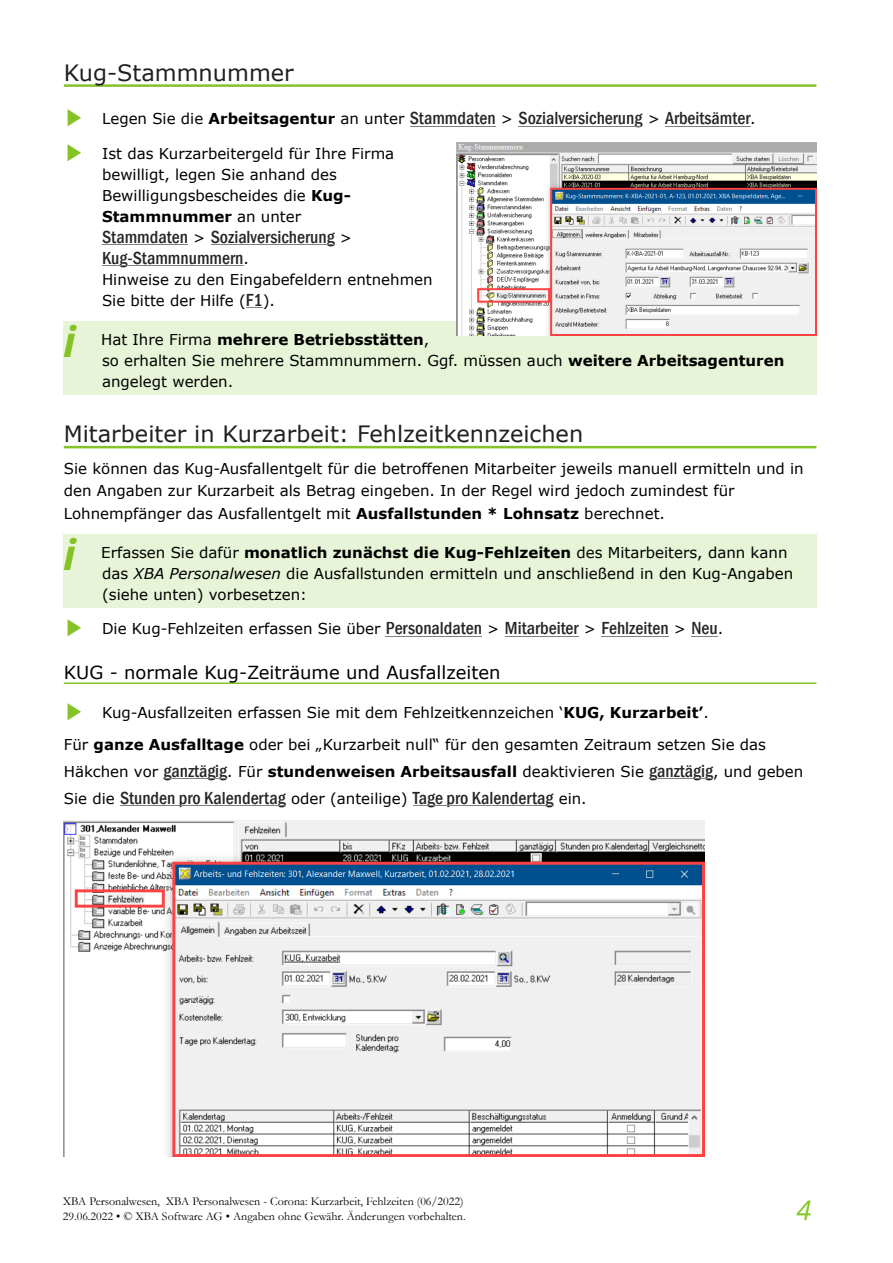
<style>
.page{position:relative;width:893px;height:1263px;background:#fff}
.page>*{position:absolute;margin:0;border:0;box-sizing:border-box;transform-origin:0 0}
.t1{font:italic 700 42.6px "Open Sans";color:#84c325}
.t2{font:italic 27px "Open Sans";color:#84c325}
.t3{font:22.5px "Verdana";color:#231f20}
.t4{font:500 condensed 18px/21px "Franklin Gothic";color:#262626}
.t5{font:18px "Verdana";color:#000}
.t6{font:15px/21px "Verdana";color:#000}
.t7{font:12px/15px "Garamond";color:#000}
.s1{font-family:"Malgun Gothic";font-weight:400;font-stretch:normal;font-size:21px;color:#84c325}
.s2{font-family:"Verdana";font-weight:400;font-stretch:normal;font-size:15px;color:#000}
.s3{font-family:"Verdana";font-weight:700;font-stretch:normal;font-size:15px;color:#000}
.s4{font-family:"Malgun Gothic";font-size:21px;color:#84c325}
.s5{font-weight:700}
.s6{font-family:"Franklin Gothic";font-weight:500;font-stretch:condensed;font-size:18px;color:#262626}
.s7{font-style:italic}
</style>
<div class="page">
<hr style="left:64px;top:84px;width:752px;height:3px;background:#84c325">
<div style="left:63px;top:321px;width:753px;height:73px;background:#e8f4d7"></div>
<hr style="left:64px;top:446px;width:752px;height:2px;background:#84c325">
<div style="left:63px;top:534px;width:753px;height:73px;background:#e8f4d7"></div>
<hr style="left:64px;top:682px;width:752px;height:2px;background:#84c325">
<hr style="left:410px;top:126px;width:86px;height:1px;background:#808080">
<hr style="left:518px;top:126px;width:124px;height:1px;background:#808080">
<hr style="left:665px;top:126px;width:85px;height:1px;background:#808080">
<hr style="left:102px;top:244px;width:86px;height:1px;background:#808080">
<hr style="left:211px;top:244px;width:124px;height:1px;background:#808080">
<hr style="left:102px;top:265px;width:141px;height:1px;background:#808080">
<svg style="left:246px;top:307px;width:17px;height:1px"></svg>
<hr style="left:386px;top:636px;width:96px;height:1px;background:#808080">
<hr style="left:505px;top:636px;width:73px;height:1px;background:#808080">
<hr style="left:601px;top:636px;width:68px;height:1px;background:#808080">
<svg style="left:691px;top:636px;width:27px;height:1px"></svg>
<hr style="left:163px;top:778px;width:64px;height:1px;background:#808080">
<hr style="left:649px;top:778px;width:64px;height:1px;background:#808080">
<hr style="left:120px;top:805px;width:166px;height:1px;background:#808080">
<hr style="left:413px;top:805px;width:140px;height:1px;background:#808080">
<img style="left:456px;top:142px;width:360px;height:193px">
<img style="left:64px;top:820px;width:641px;height:336px">
<h3 class="t3" style="left:64px;top:64px;width:232px">Kug-Stammnummer</h3>
<p class="t4" style="left:64px;top:109px;width:693px"><span class="s1">▶</span> <span class="s2">Legen Sie die</span> <span class="s3">Arbeitsagentur</span> <span class="s2">an unter</span> Stammdaten <span class="s2">&gt;</span> Sozialversicherung <span class="s2">&gt;</span> Arbeitsämter<span class="s2">.</span></p>
<p class="t6" style="left:102px;top:144px;width:294px;text-indent:-38px"><span class="s4">▶</span> Ist das Kurzarbeitergeld für Ihre Firma bewilligt, legen Sie anhand des<br>Bewilligungsbescheides die <span class="s5">Kug-<br>Stammnummer</span> an unter</p>
<p class="t4" style="left:102px;top:228px;width:252px">Stammdaten <span class="s2">&gt;</span> Sozialversicherung <span class="s2">&gt;<br></span>Kug-Stammnummern<span class="s2">.</span></p>
<p class="t6" style="left:102px;top:270px;width:332px">Hinweise zu den Eingabefeldern entnehmen<br>Sie bitte der Hilfe (<span class="s6">F1</span>).</p>
<h1 class="t1" style="left:63px;top:311px;width:14px">i</h1>
<p class="t6" style="left:101px;top:330px;width:685px">Hat Ihre Firma <span class="s5">mehrere Betriebsstätten</span>,<br>so erhalten Sie mehrere Stammnummern. Ggf. müssen auch <span class="s5">weitere Arbeitsagenturen </span>angelegt werden.</p>
<h3 class="t3" style="left:64px;top:425px;width:521px">Mitarbeiter in Kurzarbeit: Fehlzeitkennzeichen</h3>
<p class="t6" style="left:64px;top:458px;width:741px;line-height:22.5px">Sie können das Kug-Ausfallentgelt für die betroffenen Mitarbeiter jeweils manuell ermitteln und in den Angaben zur Kurzarbeit als Betrag eingeben. In der Regel wird jedoch zumindest für<br>Lohnempfänger das Ausfallentgelt mit <span class="s5">Ausfallstunden * Lohnsatz</span> berechnet.</p>
<h1 class="t1" style="left:63px;top:524px;width:14px">i</h1>
<p class="t6" style="left:101px;top:543px;width:694px">Erfassen Sie dafür <span class="s5">monatlich zunächst die Kug-Fehlzeiten</span> des Mitarbeiters, dann kann das <span class="s7">XBA Personalwesen</span> die Ausfallstunden ermitteln und anschließend in den Kug-Angaben (siehe unten) vorbesetzen:</p>
<p class="t4" style="left:64px;top:619px;width:661px"><span class="s1">▶</span> <span class="s2">Die Kug-Fehlzeiten erfassen Sie über</span> Personaldaten <span class="s2">&gt;</span> Mitarbeiter <span class="s2">&gt;</span> Fehlzeiten <span class="s2">&gt;</span> Neu<span class="s2">.</span></p>
<p class="t5" style="left:64px;top:666px;width:438px">KUG - normale Kug-Zeiträume und Ausfallzeiten</p>
<p class="t6" style="left:64px;top:698px;width:704px;line-height:31.5px"><span class="s4">▶</span> Kug-Ausfallzeiten erfassen Sie mit dem Fehlzeitkennzeichen ‘<span class="s5">KUG, Kurzarbeit’</span>.<br>Für <span class="s5">ganze Ausfalltage</span> oder bei „Kurzarbeit null“ für den gesamten Zeitraum setzen Sie das</p>
<p class="t6" style="left:64px;top:762px;width:741px">Häkchen vor <span class="s6">ganztägig</span>. Für <span class="s5">stundenweisen Arbeitsausfall</span> deaktivieren Sie <span class="s6">ganztägig</span>, und geben</p>
<p class="t4" style="left:64px;top:789px;width:524px"><span class="s2">Sie die</span> Stunden pro Kalendertag <span class="s2">oder (anteilige)</span> Tage pro Kalendertag <span class="s2">ein.</span></p>
<p class="t7" style="left:63px;top:1195px;width:404px">XBA Personalwesen, XBA Personalwesen - Corona: Kurzarbeit, Fehlzeiten (06/2022)<br>29.06.2022 • © XBA Software AG • Angaben ohne Gewähr. Änderungen vorbehalten.</p>
<h2 class="t2" style="left:796px;top:1191px;width:16px">4</h2>
</div>
